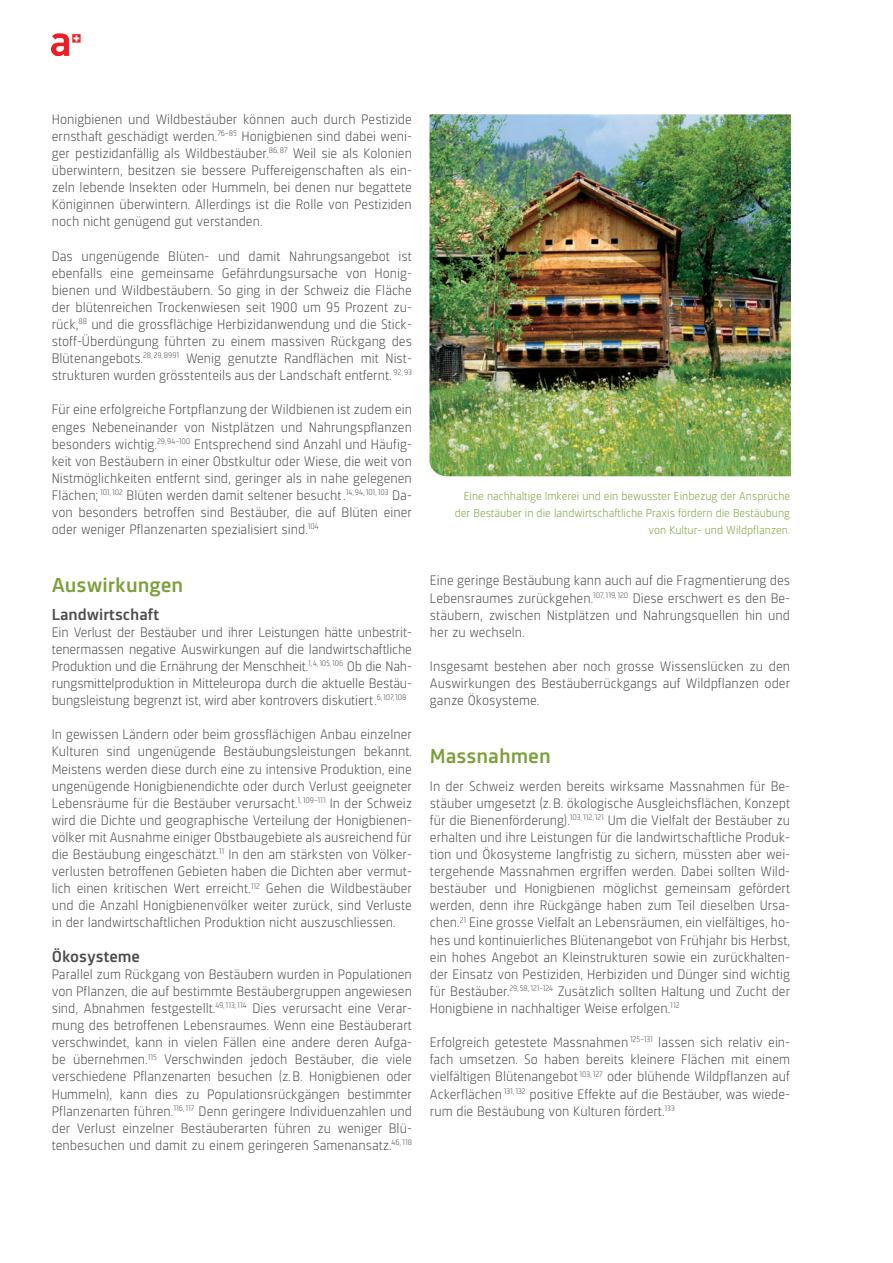
<style>
.page{position:relative;width:893px;height:1263px;background:#fff}
.page>*{position:absolute;margin:0;border:0;box-sizing:border-box;transform-origin:0 0}
.t1{font:500 21px "Sinews Sans Pro";color:#7d9f3b;scale:1.1 1}
.t2{font:500 16.5px "Sinews Sans Pro";color:#4b4c4d;scale:1.1 1}
.t3{font:300 14.25px/17.1px "Sinews Sans Pro";color:#4b4c4d;text-align:justify}
.t4{font:300 12px/17.1px "Sinews Sans Pro";color:#7d9f3b;text-align:right}
</style>
<div class="page">
<img style="left:51px;top:33px;width:30px;height:23px">
<img style="left:429px;top:114px;width:362px;height:362px">
<p class="t3" style="left:52px;top:110px;width:362px">Honigbienen und Wildbestäuber können auch durch Pestizide ernsthaft geschädigt werden.<sup>76–85</sup> Honigbienen sind dabei weni&shy;ger pestizidanfällig als Wildbestäuber.<sup>86,87</sup> Weil sie als Kolonien überwintern, besitzen sie bessere Puffereigenschaften als ein&shy;zeln lebende Insekten oder Hummeln, bei denen nur begattete Königinnen überwintern. Allerdings ist die Rolle von Pestiziden noch nicht genügend gut verstanden.</p>
<p class="t3" style="left:52px;top:247px;width:362px">Das ungenügende Blüten- und damit Nahrungsangebot ist ebenfalls eine gemeinsame Gefährdungsursache von Honig&shy;bienen und Wildbestäubern. So ging in der Schweiz die Fläche der blütenreichen Trockenwiesen seit 1900 um 95 Prozent zu&shy;rück,<sup>88</sup> und die grossflächige Herbizidanwendung und die Stick&shy;stoff-Überdüngung führten zu einem massiven Rückgang des Blütenangebots.<sup>28,</sup> <sup>29,8991</sup> Wenig genutzte Randflächen mit Nist&shy;strukturen wurden grösstenteils aus der Landschaft entfernt. <sup>92,93</sup></p>
<p class="t3" style="left:52px;top:401px;width:362px">Für eine erfolgreiche Fortpflanzung der Wildbienen ist zudem ein enges Nebeneinander von Nistplätzen und Nahrungspflanzen besonders wichtig.<sup>29,94–100</sup> Entsprechend sind Anzahl und Häufig&shy;keit von Bestäubern in einer Obstkultur oder Wiese, die weit von Nistmöglichkeiten entfernt sind, geringer als in nahe gelegenen Flächen; <sup>101,102</sup> Blüten werden damit seltener besucht.<sup>14,94,101,103</sup> Da&shy;von besonders betroffen sind Bestäuber, die auf Blüten einer oder weniger Pflanzenarten spezialisiert sind.<sup>104</sup></p>
<h1 class="t1" style="left:52px;top:574px;width:121px">Auswirkungen</h1>
<p class="t2" style="left:52px;top:605px;width:99px">Landwirtschaft</p>
<p class="t3" style="left:52px;top:623px;width:362px">Ein Verlust der Bestäuber und ihrer Leistungen hätte unbestrit&shy;tenermassen negative Auswirkungen auf die landwirtschaftliche Produktion und die Ernährung der Menschheit.<sup>1,4,105,106</sup> Ob die Nah&shy;rungsmittelproduktion in Mitteleuropa durch die aktuelle Bestäu&shy;bungsleistung begrenzt ist, wird aber kontrovers diskutiert.<sup>6,107,108</sup></p>
<p class="t3" style="left:52px;top:726px;width:362px">In gewissen Ländern oder beim grossflächigen Anbau einzelner Kulturen sind ungenügende Bestäubungsleistungen bekannt.<br>Meistens werden diese durch eine zu intensive Produktion, eine ungenügende Honigbienendichte oder durch Verlust geeigneter Lebensräume für die Bestäuber verursacht.<sup>1,109–111</sup> In der Schweiz wird die Dichte und geographische Verteilung der Honigbienen&shy;völker mit Ausnahme einiger Obstbaugebiete als ausreichend für die Bestäubung eingeschätzt.<sup>11</sup> In den am stärksten von Völker&shy;verlusten betroffenen Gebieten haben die Dichten aber vermut&shy;lich einen kritischen Wert erreicht.<sup>112</sup> Gehen die Wildbestäuber und die Anzahl Honigbienenvölker weiter zurück, sind Verluste in der landwirtschaftlichen Produktion nicht auszuschliessen.</p>
<p class="t2" style="left:52px;top:947px;width:82px">Ökosysteme</p>
<p class="t3" style="left:52px;top:965px;width:362px">Parallel zum Rückgang von Bestäubern wurden in Populationen von Pflanzen, die auf bestimmte Bestäubergruppen angewiesen sind, Abnahmen festgestellt.<sup>49,113,114</sup> Dies verursacht eine Verar&shy;mung des betroffenen Lebensraumes. Wenn eine Bestäuberart verschwindet, kann in vielen Fällen eine andere deren Aufga&shy;be übernehmen.<sup>115</sup> Verschwinden jedoch Bestäuber, die viele verschiedene Pflanzenarten besuchen (z.B. Honigbienen oder Hummeln), kann dies zu Populationsrückgängen bestimmter Pflanzenarten führen.<sup>116,117</sup> Denn geringere Individuenzahlen und der Verlust einzelner Bestäuberarten führen zu weniger Blü&shy;tenbesuchen und damit zu einem geringeren Samenansatz.<sup>46,118</sup></p>
<p class="t4" style="left:455px;top:487px;width:337px">Eine nachhaltige Imkerei und ein bewusster Einbezug der Ansprüche der Bestäuber in die landwirtschaftliche Praxis fördern die Bestäubung von Kultur- und Wildpflanzen.</p>
<p class="t3" style="left:430px;top:572px;width:362px">Eine geringe Bestäubung kann auch auf die Fragmentierung des Lebensraumes zurückgehen.<sup>107,119,120</sup> Diese erschwert es den Be&shy;stäubern, zwischen Nistplätzen und Nahrungsquellen hin und her zu wechseln.</p>
<p class="t3" style="left:430px;top:658px;width:362px">Insgesamt bestehen aber noch grosse Wissenslücken zu den Auswirkungen des Bestäuberrückgangs auf Wildpflanzen oder ganze Ökosysteme.</p>
<h1 class="t1" style="left:430px;top:745px;width:111px">Massnahmen</h1>
<p class="t3" style="left:430px;top:777px;width:362px">In der Schweiz werden bereits wirksame Massnahmen für Be&shy;stäuber umgesetzt (z.B. ökologische Ausgleichsflächen, Konzept für die Bienenförderung).<sup>103,112,121</sup> Um die Vielfalt der Bestäuber zu erhalten und ihre Leistungen für die landwirtschaftliche Produk&shy;tion und Ökosysteme langfristig zu sichern, müssten aber wei&shy;tergehende Massnahmen ergriffen werden. Dabei sollten Wild&shy;bestäuber und Honigbienen möglichst gemeinsam gefördert werden, denn ihre Rückgänge haben zum Teil dieselben Ursa&shy;chen.<sup>21</sup> Eine grosse Vielfalt an Lebensräumen, ein vielfältiges, ho&shy;hes und kontinuierliches Blütenangebot von Frühjahr bis Herbst, ein hohes Angebot an Kleinstrukturen sowie ein zurückhalten&shy;der Einsatz von Pestiziden, Herbiziden und Dünger sind wichtig für Bestäuber.<sup>29,</sup> <sup>58,121–124</sup> Zusätzlich sollten Haltung und Zucht der Honigbiene in nachhaltiger Weise erfolgen.<sup>112</sup></p>
<p class="t3" style="left:430px;top:1034px;width:362px">Erfolgreich getestete Massnahmen <sup>125–131</sup> lassen sich relativ ein&shy;fach umsetzen. So haben bereits kleinere Flächen mit einem vielfältigen Blütenangebot <sup>103,127</sup> oder blühende Wildpflanzen auf Ackerflächen <sup>131,132</sup> positive Effekte auf die Bestäuber, was wiede&shy;rum die Bestäubung von Kulturen fördert.<sup>133</sup></p>
</div>
